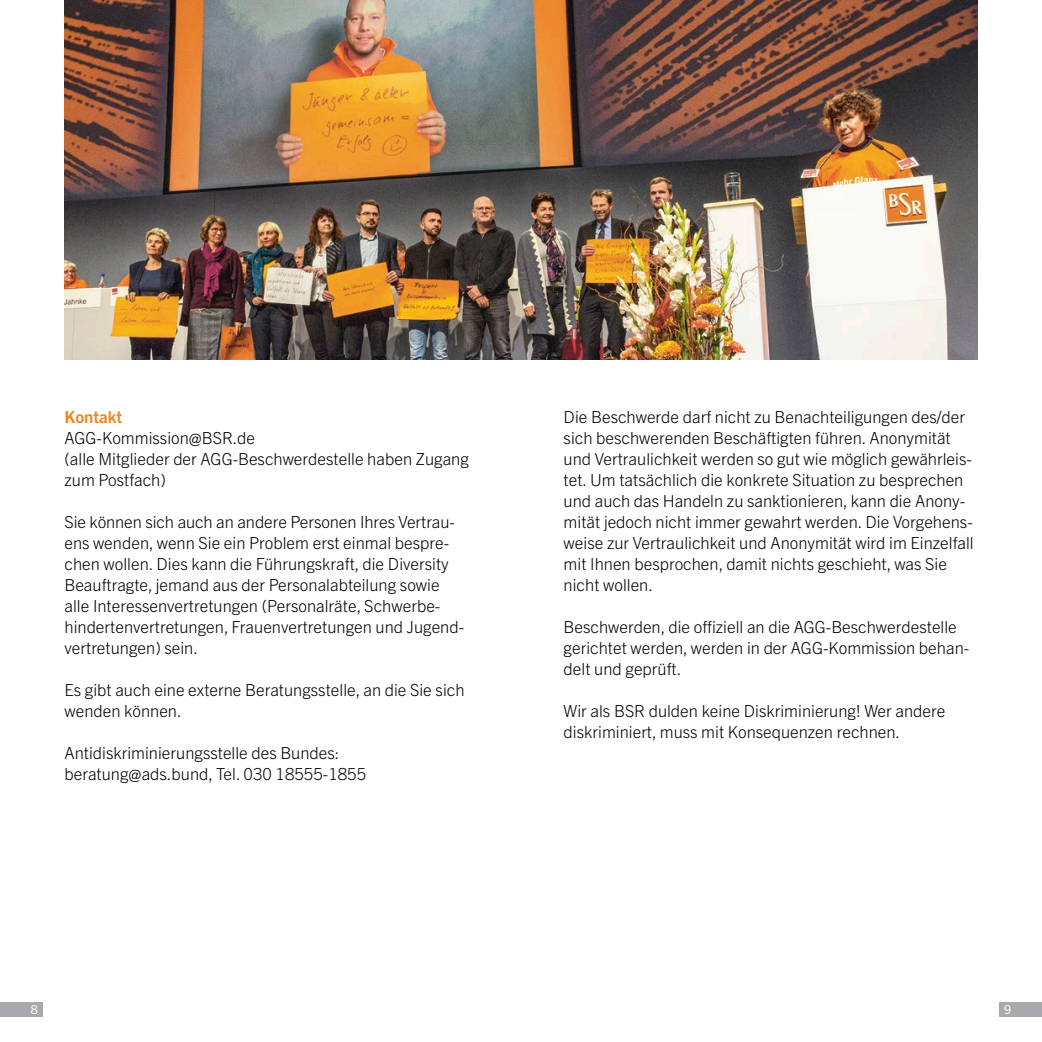
<style>
.page{position:relative;width:1042px;height:1042px;background:#fff}
.page>*{position:absolute;margin:0;border:0;box-sizing:border-box;transform-origin:0 0}
.t1{font:300 16.62px/21px "Trade Gothic Next LT Pro";color:#000}
.t2{font:700 16.62px "Trade Gothic Next LT Pro";color:#f5811f}
.t3{font:12.25px "Trade Gothic Next LT Pro";color:#fff}
</style>
<div class="page">
<img style="left:64px;top:0;width:913px;height:360px">
<div style="left:0;top:1002px;width:43px;height:15px;background:#a7a9ac"></div>
<div style="left:999px;top:1002px;width:43px;height:15px;background:#a7a9ac"></div>
<p class="t2" style="left:64px;top:405px;width:59px">Kontakt</p>
<p class="t1" style="left:64px;top:426px;width:406px">AGG-Kommission@BSR.de<br>(alle Mitglieder der AGG-Beschwerdestelle haben Zugang zum Postfach)</p>
<p class="t1" style="left:64px;top:510px;width:401px">Sie können sich auch an andere Personen Ihres Vertrau&shy;ens wenden, wenn Sie ein Problem erst einmal bespre&shy;chen wollen. Dies kann die Führungskraft, die Diversity Beauftragte, jemand aus der Personalabteilung sowie alle Interessenvertretungen (Personalräte, Schwerbe&shy;hindertenvertretungen, Frauenvertretungen und Jugend&shy;vertretungen) sein.</p>
<p class="t1" style="left:64px;top:678px;width:401px">Es gibt auch eine externe Beratungsstelle, an die Sie sich wenden können.</p>
<p class="t1" style="left:64px;top:741px;width:303px">Antidiskriminierungsstelle des Bundes: beratung@ads.bund, Tel. 030 18555-1855</p>
<p class="t1" style="left:564px;top:405px;width:412px">Die Beschwerde darf nicht zu Benachteiligungen des/der sich beschwerenden Beschäftigten führen. Anonymität und Vertraulichkeit werden so gut wie möglich gewährleis&shy;tet. Um tatsächlich die konkrete Situation zu besprechen und auch das Handeln zu sanktionieren, kann die Anony&shy;mität jedoch nicht immer gewahrt werden. Die Vorgehens&shy;weise zur Vertraulichkeit und Anonymität wird im Einzelfall mit Ihnen besprochen, damit nichts geschieht, was Sie nicht wollen.</p>
<p class="t1" style="left:564px;top:615px;width:407px">Beschwerden, die offiziell an die AGG-Beschwerdestelle gerichtet werden, werden in der AGG-Kommission behan&shy;delt und geprüft.</p>
<p class="t1" style="left:564px;top:699px;width:383px">Wir als BSR dulden keine Diskriminierung! Wer andere diskriminiert, muss mit Konsequenzen rechnen.</p>
<p class="t3" style="left:31px;top:1001px;width:9px">8</p>
<p class="t3" style="left:1004px;top:1001px;width:9px">9</p>
</div>
